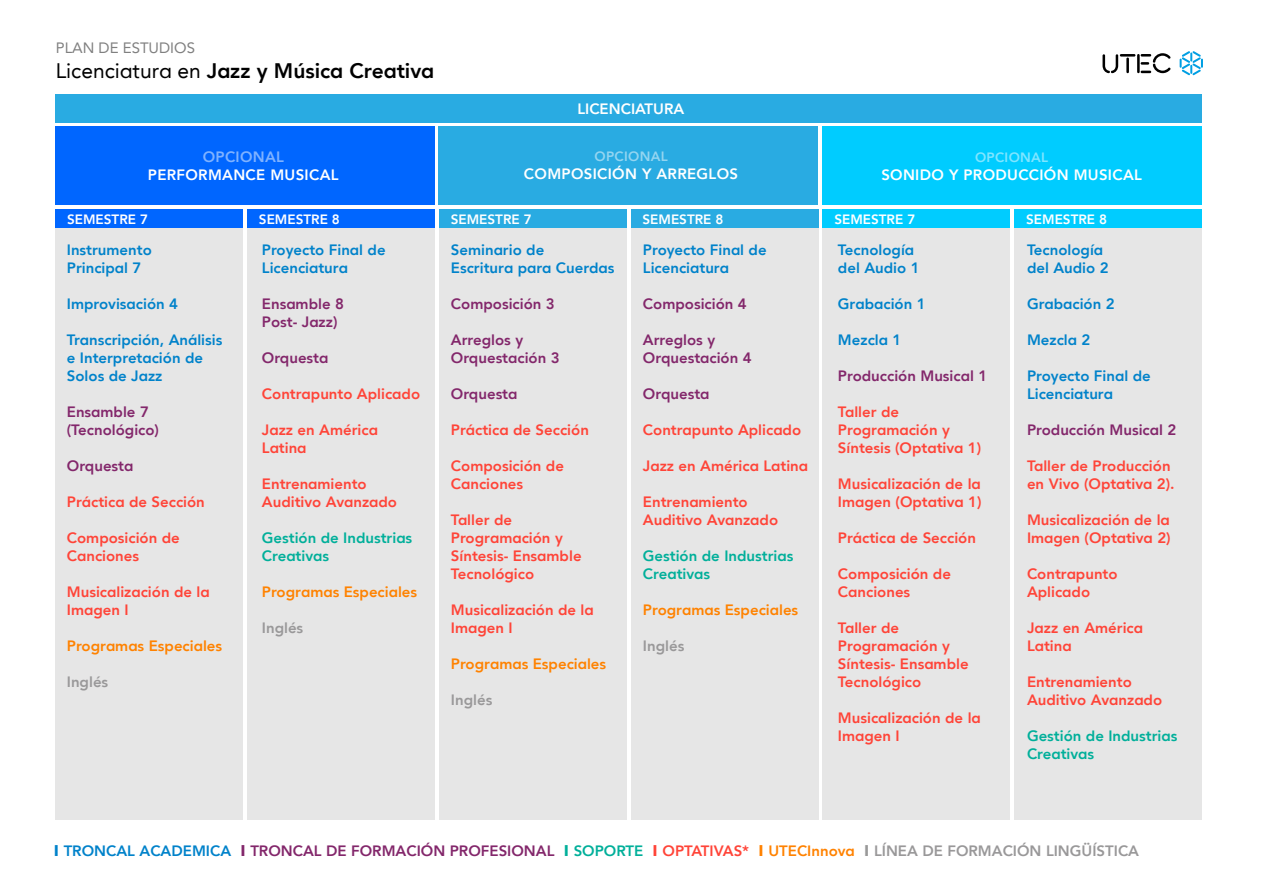
<style>
.page{position:relative;width:1263px;height:893px;background:#fff}
.page>*{position:absolute;margin:0;border:0;box-sizing:border-box;transform-origin:0 0}
.t1{font:800 21px "UTE Ctxt";color:#000}
.t2{font:800 15px/18px "UTE Ctxt";color:#ff4438}
.t3{font:800 15px/18px "UTE Ctxt";color:#83276b}
.t4{font:800 15px/18px "UTE Ctxt";color:#0082ca}
.t5{font:800 15px/18px "UTE Ctxt";color:#00af9a}
.t6{font:800 15px "UTE Ctxt";color:#ff8200}
.t7{font:800 15px "UTE Ctxt";letter-spacing:.02em;color:#fff}
.t8{font:800 15px "UTE Ctxt";color:#999899}
.t9{font:15px "UTE Ctxt Roman";color:#808080}
.t10{font:800 15px "UTE Ctxt";color:#fff}
.t11{font:800 15px "UTE Ctxt";letter-spacing:.02em;color:rgb(255 255 255/.5)}
.t12{font:800 13.5px "UTE Ctxt";color:#fff}
.t13{font:800 13.5px "UTE Ctxt";letter-spacing:.02em;color:rgb(255 255 255/.5)}
.s1{font-family:"UTE Ctxt Roman";font-weight:400}
.s2{font-size:22.5px;color:#0082ca}
.s3{color:#0082ca}
.s4{font-size:22.5px}
.s5{font-size:22.5px;color:#00af9a}
.s6{color:#00af9a}
.s7{font-size:22.5px;color:#ff4438}
.s8{color:#ff4438}
.s9{font-size:22.5px;color:#ff8200}
.s10{color:#ff8200}
.s11{font-size:22.5px;color:#999}
.s12{color:#999899}
</style>
<div class="page">
<div style="left:55px;top:227px;width:188px;height:593px;background:#e6e6e6"></div>
<div style="left:55px;top:127px;width:380px;height:78px;background:#06f"></div>
<div style="left:439px;top:127px;width:379px;height:78px;background:#29abe2"></div>
<div style="left:823px;top:127px;width:379px;height:78px;background:#0cf"></div>
<div style="left:247px;top:227px;width:188px;height:593px;background:#e6e6e6"></div>
<div style="left:439px;top:227px;width:187px;height:593px;background:#e6e6e6"></div>
<div style="left:631px;top:227px;width:187px;height:593px;background:#e6e6e6"></div>
<div style="left:823px;top:227px;width:187px;height:593px;background:#e6e6e6"></div>
<div style="left:1014px;top:227px;width:188px;height:593px;background:#e6e6e6"></div>
<div style="left:55px;top:209px;width:188px;height:19px;background:#06f"></div>
<div style="left:247px;top:209px;width:188px;height:19px;background:#06f"></div>
<div style="left:439px;top:209px;width:187px;height:19px;background:#29abe2"></div>
<div style="left:631px;top:209px;width:187px;height:19px;background:#29abe2"></div>
<div style="left:823px;top:209px;width:187px;height:19px;background:#0cf"></div>
<div style="left:1014px;top:209px;width:188px;height:19px;background:#0cf"></div>
<div style="left:55px;top:94px;width:1146px;height:28px;background:#29abe2"></div>
<svg style="left:1179px;top:51px;width:24px;height:24px"></svg>
<hr style="left:1126px;top:58px;width:3px;height:15px;background:#000">
<hr style="left:1120px;top:54px;width:15px;height:3px;background:#000">
<svg style="left:1102px;top:54px;width:16px;height:19px"></svg>
<hr style="left:1137px;top:54px;width:3px;height:19px;background:#000">
<svg style="left:1140px;top:53px;width:31px;height:20px"></svg>
<p class="t9" style="left:56px;top:39px;width:141px">PLAN DE ESTUDIOS</p>
<h1 class="t1" style="left:56px;top:58px;width:380px"><span class="s1">Licenciatura en</span> Jazz y Música Creativa</h1>
<p class="t11" style="left:203px;top:148px;width:83px">OPCIONAL</p>
<p class="t7" style="left:148px;top:166px;width:192px">PERFORMANCE MUSICAL</p>
<p class="t10" style="left:577px;top:100px;width:108px">LICENCIATURA</p>
<p class="t13" style="left:595px;top:148px;width:75px">OPCIONAL</p>
<p class="t7" style="left:524px;top:165px;width:216px">COMPOSICIÓN Y ARREGLOS</p>
<p class="t13" style="left:975px;top:149px;width:75px">OPCIONAL</p>
<p class="t7" style="left:881px;top:166px;width:262px">SONIDO Y PRODUCCIÓN MUSICAL</p>
<p class="t12" style="left:67px;top:212px;width:82px">SEMESTRE 7</p>
<p class="t12" style="left:259px;top:212px;width:82px">SEMESTRE 8</p>
<p class="t12" style="left:451px;top:212px;width:82px">SEMESTRE 7</p>
<p class="t12" style="left:642px;top:212px;width:82px">SEMESTRE 8</p>
<p class="t12" style="left:834px;top:212px;width:82px">SEMESTRE 7</p>
<p class="t12" style="left:1026px;top:212px;width:82px">SEMESTRE 8</p>
<p class="t4" style="left:67px;top:241px;width:86px">Instrumento<br>Principal 7</p>
<p class="t4" style="left:67px;top:295px;width:113px">Improvisación 4</p>
<p class="t4" style="left:67px;top:331px;width:157px">Transcripción, Análisis e Interpretación de<br>Solos de Jazz</p>
<p class="t3" style="left:67px;top:403px;width:94px">Ensamble 7 (Tecnológico)</p>
<p class="t3" style="left:67px;top:457px;width:68px">Orquesta</p>
<p class="t2" style="left:67px;top:493px;width:140px">Práctica de Sección</p>
<p class="t2" style="left:67px;top:529px;width:115px">Composición de<br>Canciones</p>
<p class="t2" style="left:67px;top:583px;width:144px">Musicalización de la<br>Imagen I</p>
<p class="t6" style="left:67px;top:637px;width:157px">Programas Especiales</p>
<p class="t8" style="left:67px;top:673px;width:43px">Inglés</p>
<p class="t4" style="left:262px;top:241px;width:125px">Proyecto Final de<br>Licenciatura</p>
<p class="t3" style="left:262px;top:295px;width:84px">Ensamble 8<br>Post- Jazz)</p>
<p class="t3" style="left:262px;top:349px;width:68px">Orquesta</p>
<p class="t2" style="left:262px;top:385px;width:160px">Contrapunto Aplicado</p>
<p class="t2" style="left:262px;top:421px;width:118px">Jazz en América<br>Latina</p>
<p class="t2" style="left:262px;top:475px;width:137px">Entrenamiento<br>Auditivo Avanzado</p>
<p class="t5" style="left:262px;top:529px;width:152px">Gestión de Industrias<br>Creativas</p>
<p class="t6" style="left:262px;top:583px;width:157px">Programas Especiales</p>
<p class="t8" style="left:262px;top:619px;width:43px">Inglés</p>
<p class="t4" style="left:451px;top:241px;width:165px">Seminario de<br>Escritura para Cuerdas</p>
<p class="t3" style="left:451px;top:295px;width:105px">Composición 3</p>
<p class="t3" style="left:451px;top:331px;width:110px">Arreglos y<br>Orquestación 3</p>
<p class="t3" style="left:451px;top:385px;width:68px">Orquesta</p>
<p class="t2" style="left:451px;top:421px;width:140px">Práctica de Sección</p>
<p class="t2" style="left:451px;top:457px;width:115px">Composición de<br>Canciones</p>
<p class="t2" style="left:451px;top:511px;width:132px">Taller de<br>Programación y<br>Síntesis- Ensamble<br>Tecnológico</p>
<p class="t2" style="left:451px;top:601px;width:144px">Musicalización de la<br>Imagen I</p>
<p class="t6" style="left:451px;top:655px;width:157px">Programas Especiales</p>
<p class="t8" style="left:451px;top:691px;width:43px">Inglés</p>
<p class="t4" style="left:643px;top:241px;width:125px">Proyecto Final de<br>Licenciatura</p>
<p class="t3" style="left:643px;top:295px;width:105px">Composición 4</p>
<p class="t3" style="left:643px;top:331px;width:110px">Arreglos y<br>Orquestación 4</p>
<p class="t3" style="left:643px;top:385px;width:68px">Orquesta</p>
<p class="t2" style="left:643px;top:421px;width:160px">Contrapunto Aplicado</p>
<p class="t2" style="left:643px;top:457px;width:167px">Jazz en América Latina</p>
<p class="t2" style="left:643px;top:493px;width:137px">Entrenamiento<br>Auditivo Avanzado</p>
<p class="t5" style="left:643px;top:547px;width:152px">Gestión de Industrias<br>Creativas</p>
<p class="t6" style="left:643px;top:601px;width:157px">Programas Especiales</p>
<p class="t8" style="left:643px;top:637px;width:43px">Inglés</p>
<p class="t4" style="left:838px;top:241px;width:83px">Tecnología del Audio 1</p>
<p class="t4" style="left:838px;top:295px;width:89px">Grabación 1</p>
<p class="t4" style="left:838px;top:331px;width:65px">Mezcla 1</p>
<p class="t3" style="left:838px;top:367px;width:151px">Producción Musical 1</p>
<p class="t2" style="left:838px;top:403px;width:145px">Taller de<br>Programación y<br>Síntesis (Optativa 1)</p>
<p class="t2" style="left:838px;top:475px;width:145px">Musicalización de la<br>Imagen (Optativa 1)</p>
<p class="t2" style="left:838px;top:529px;width:140px">Práctica de Sección</p>
<p class="t2" style="left:838px;top:565px;width:115px">Composición de<br>Canciones</p>
<p class="t2" style="left:838px;top:619px;width:132px">Taller de<br>Programación y<br>Síntesis- Ensamble<br>Tecnológico</p>
<p class="t2" style="left:838px;top:709px;width:144px">Musicalización de la<br>Imagen I</p>
<p class="t4" style="left:1027px;top:241px;width:83px">Tecnología del Audio 2</p>
<p class="t4" style="left:1027px;top:295px;width:89px">Grabación 2</p>
<p class="t4" style="left:1027px;top:331px;width:65px">Mezcla 2</p>
<p class="t4" style="left:1027px;top:367px;width:125px">Proyecto Final de<br>Licenciatura</p>
<p class="t3" style="left:1027px;top:421px;width:151px">Producción Musical 2</p>
<p class="t2" style="left:1027px;top:457px;width:149px">Taller de Producción en Vivo (Optativa 2).</p>
<p class="t2" style="left:1027px;top:511px;width:145px">Musicalización de la<br>Imagen (Optativa 2)</p>
<p class="t2" style="left:1027px;top:565px;width:92px">Contrapunto<br>Aplicado</p>
<p class="t2" style="left:1027px;top:619px;width:118px">Jazz en América<br>Latina</p>
<p class="t2" style="left:1027px;top:673px;width:137px">Entrenamiento<br>Auditivo Avanzado</p>
<p class="t5" style="left:1027px;top:727px;width:152px">Gestión de Industrias<br>Creativas</p>
<p class="t3" style="left:53px;top:842px;width:1087px"><span class="s2">ı</span> <span class="s3">TRONCAL ACADEMICA</span> <span class="s4">ı</span> TRONCAL DE FORMACIÓN PROFESIONAL <span class="s5">ı</span> <span class="s6">SOPORTE</span> <span class="s7">ı</span> <span class="s8">OPTATIVAS*</span> <span class="s9">ı</span> <span class="s10">UTECInnova</span> <span class="s11">ı</span> <span class="s12">LÍNEA DE FORMACIÓN LINGÜÍSTICA</span></p>
</div>
